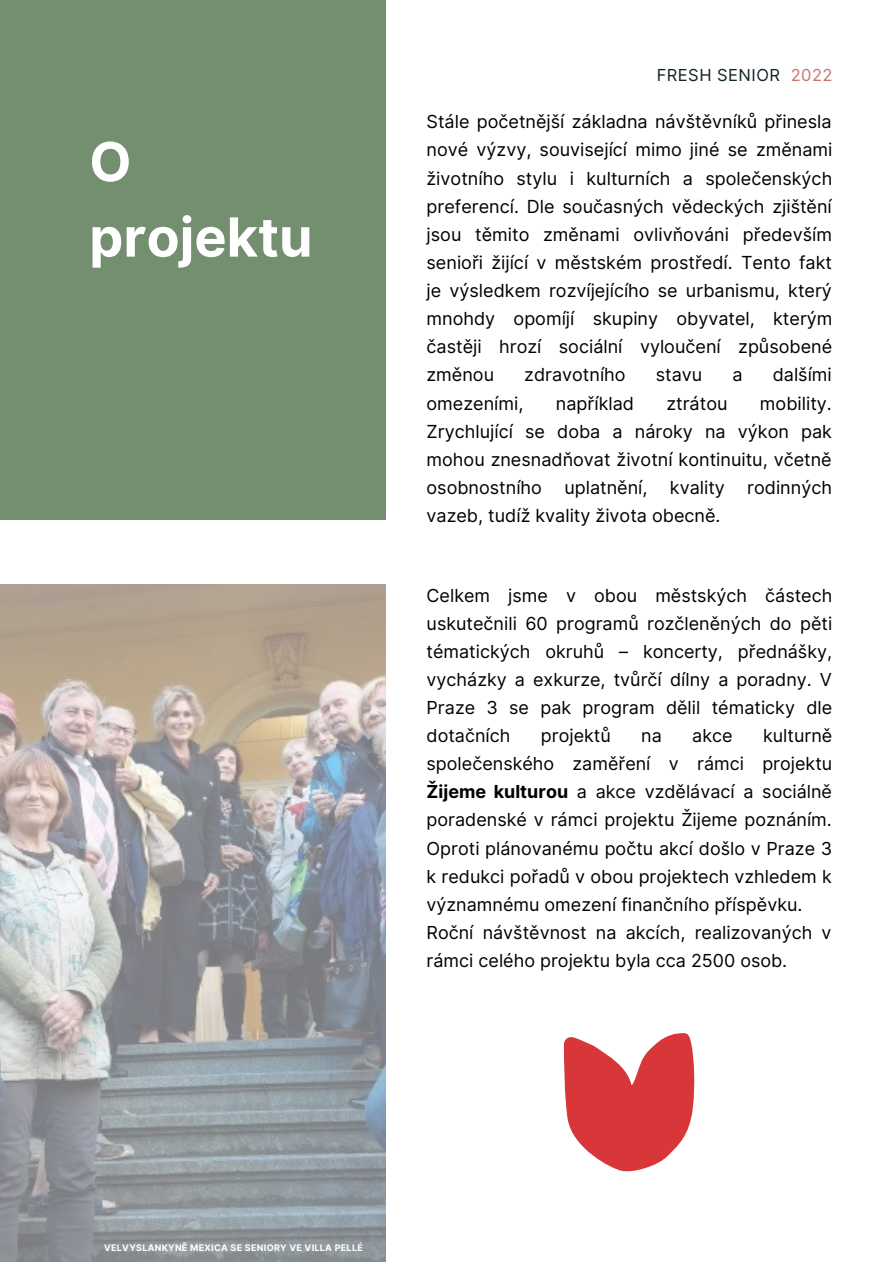
<style>
.page{position:relative;width:893px;height:1264px;background:#fff}
.page>*{position:absolute;margin:0;border:0;box-sizing:border-box;transform-origin:0 0}
.t1{font:700 54px/75.3px "Inter";color:#fff}
.t2{font:18px/28px "Inter";color:#000;text-align:justify}
.t3{font:16.5px "Inter";letter-spacing:.03em;color:#102226}
.t4{font:700 9px "Inter";letter-spacing:.03em;color:#fff}
.s1{color:#ce726d}
.s2{font-weight:700}
</style>
<div class="page">
<div style="left:0;top:0;width:385px;height:520px;background:#748f6f"></div>
<svg style="left:564px;top:1033px;width:131px;height:139px"></svg>
<img style="left:0;top:585px;width:386px;height:676px">
<p class="t1" style="left:89px;top:124px;width:225px">O projektu</p>
<p class="t3" style="left:656px;top:65px;width:177px">FRESH SENIOR <span class="s1">2022</span></p>
<p class="t2" style="left:426px;top:108px;width:407px;text-align:left">Stále početnější základna návštěvníků přinesla nové výzvy, související mimo jiné se změnami životního stylu i kulturních a společenských preferencí. Dle současných vědeckých zjištění jsou těmito změnami ovlivňováni především senioři žijící v městském prostředí. Tento fakt je výsledkem rozvíjejícího se urbanismu, který mnohdy opomíjí skupiny obyvatel, kterým častěji hrozí sociální vyloučení způsobené změnou</p>
<p class="t2" style="left:524px;top:361px;width:103px">zdravotního</p>
<p class="t2" style="left:655px;top:361px;width:48px">stavu</p>
<p class="t2" style="left:732px;top:361px;width:12px">a</p>
<p class="t2" style="left:772px;top:361px;width:61px">dalšími</p>
<p class="t2" style="left:426px;top:389px;width:98px">omezeními,</p>
<p class="t2" style="left:556px;top:389px;width:80px">například</p>
<p class="t2" style="left:666px;top:389px;width:63px">ztrátou</p>
<p class="t2" style="left:426px;top:389px;width:407px;text-indent:333px">mobility.<br>Zrychlující se doba a nároky na výkon pak mohou znesnadňovat životní kontinuitu, včetně osobnostního uplatnění, kvality rodinných vazeb, tudíž kvality života obecně.</p>
<p class="t2" style="left:426px;top:581px;width:407px">Celkem jsme v obou městských částech uskutečnili 60 programů rozčleněných do pěti tématických okruhů – koncerty, přednášky, vycházky a exkurze, tvůrčí dílny a poradny. V Praze 3 se pak program dělil tématicky dle dotačních</p>
<p class="t2" style="left:541px;top:721px;width:71px">projektů</p>
<p class="t2" style="left:641px;top:721px;width:22px">na</p>
<p class="t2" style="left:692px;top:721px;width:42px">akce</p>
<p class="t2" style="left:426px;top:721px;width:407px;text-indent:336px">kulturně společenského zaměření v rámci projektu <span class="s2">Žijeme kulturou</span> a akce vzdělávací a sociálně poradenské v rámci projektu Žijeme poznáním.<br>Oproti plánovanému počtu akcí došlo v Praze 3 k redukci pořadů v obou projektech vzhledem k významnému omezení finančního příspěvku.</p>
<p class="t2" style="left:426px;top:918px;width:406px">Roční návštěvnost na akcích, realizovaných v rámci celého projektu byla cca 2500 osob.</p>
<p class="t4" style="left:104px;top:1242px;width:260px">VELVYSLANKYNĚ MEXICA SE SENIORY VE VILLA PELLÉ</p>
</div>
